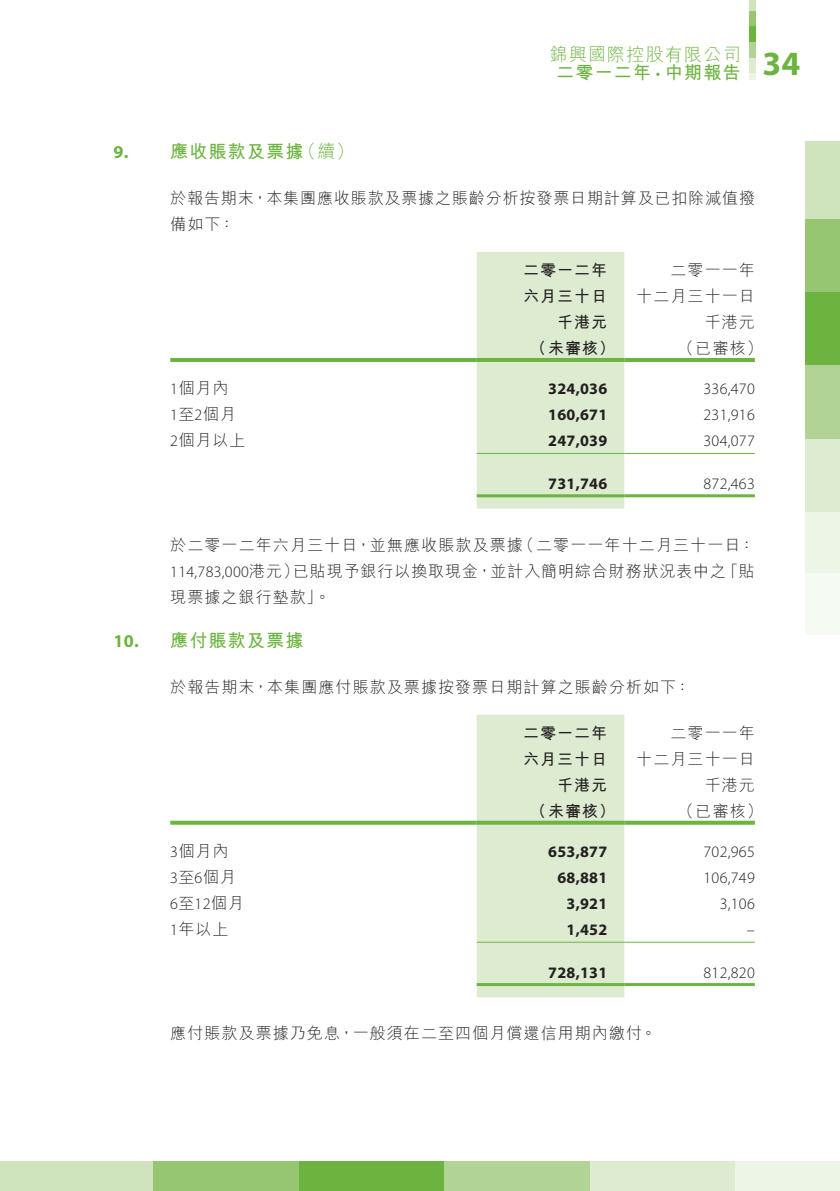
<style>
.page{position:relative;width:840px;height:1191px;background:#fff}
.page>*{position:absolute;margin:0;border:0;box-sizing:border-box;transform-origin:0 0}
.Notes_HD1{font:300 18px/18.4px "M Hei HK";letter-spacing:.065em;color:#6cb43f}
.Notes_HD1-2{font:700 18px "M Hei HK";letter-spacing:.065em;color:#6cb43f}
.Notes_HD1-3{font:700 18px "Myriad Pro";color:#6cb43f}
.Notes{font:300 16px/26px "M Hei HK";letter-spacing:.065em;color:#231f20}
.Notes-2{font:700 16px "Myriad Pro";letter-spacing:.015em;color:#231f20}
.Notes-3{font:300 16px "Myriad Pro";letter-spacing:.015em;color:#231f20}
.Notes-4{font:700 16px "M Hei HK";letter-spacing:.065em;color:#231f20}
.s1{font-family:"Myriad Pro";font-weight:700;font-size:34px}
.s2{font-weight:700}
.s3{font-family:"Myriad Pro"}
</style>
<div class="page">
<div style="left:748px;top:0;width:6px;height:11px;background:#cfe4bd"></div>
<div style="left:748px;top:11px;width:6px;height:15px;background:#96c672"></div>
<div style="left:748px;top:26px;width:6px;height:16px;background:#6cb43f"></div>
<div style="left:748px;top:42px;width:6px;height:16px;background:#b2d396"></div>
<div style="left:748px;top:58px;width:6px;height:15px;background:#ddebd1"></div>
<svg style="left:749px;top:73px;width:5px;height:6px"></svg>
<div style="left:0;top:1161px;width:153px;height:30px;background:#cfe4bd"></div>
<div style="left:153px;top:1161px;width:145px;height:30px;background:#96c672"></div>
<div style="left:299px;top:1161px;width:145px;height:30px;background:#6cb43f"></div>
<div style="left:444px;top:1161px;width:145px;height:30px;background:#b2d396"></div>
<div style="left:589px;top:1161px;width:146px;height:30px;background:#ddebd1"></div>
<div style="left:735px;top:1161px;width:104px;height:30px;background:#edf5e6"></div>
<div style="left:805px;top:142px;width:34px;height:77px;background:#cfe4bd"></div>
<div style="left:805px;top:219px;width:34px;height:73px;background:#96c672"></div>
<div style="left:805px;top:292px;width:34px;height:74px;background:#6cb43f"></div>
<div style="left:805px;top:366px;width:34px;height:73px;background:#b2d396"></div>
<div style="left:805px;top:439px;width:34px;height:73px;background:#ddebd1"></div>
<div style="left:805px;top:512px;width:34px;height:62px;background:#edf5e6"></div>
<div style="left:805px;top:574px;width:34px;height:61px;background:#f5faf2"></div>
<hr style="left:0;top:1161px;width:1px;height:30px;background:#edf5e6">
<div style="left:476px;top:252px;width:148px;height:256px;background:#ddebd1"></div>
<hr style="left:170px;top:358px;width:306px;height:4px;background:#6cb43f">
<hr style="left:476px;top:358px;width:148px;height:4px;background:#6cb43f">
<hr style="left:624px;top:358px;width:130px;height:4px;background:#6cb43f">
<hr style="left:476px;top:453px;width:148px;height:1px;background:#6cb43f">
<hr style="left:624px;top:453px;width:130px;height:1px;background:#6cb43f">
<hr style="left:476px;top:494px;width:148px;height:3px;background:#6cb43f">
<hr style="left:624px;top:494px;width:130px;height:3px;background:#6cb43f">
<div style="left:476px;top:714px;width:148px;height:283px;background:#ddebd1"></div>
<svg style="left:170px;top:820px;width:306px;height:4px"></svg>
<svg style="left:476px;top:820px;width:148px;height:4px"></svg>
<svg style="left:624px;top:820px;width:130px;height:4px"></svg>
<hr style="left:476px;top:941px;width:148px;height:1px;background:#6cb43f">
<hr style="left:624px;top:941px;width:130px;height:1px;background:#6cb43f">
<hr style="left:476px;top:983px;width:148px;height:3px;background:#6cb43f">
<hr style="left:624px;top:983px;width:130px;height:3px;background:#6cb43f">
<p class="Notes_HD1-3" style="left:113px;top:140px;width:16px">9.</p>
<p class="Notes_HD1-3" style="left:113px;top:629px;width:27px">10.</p>
<p class="Notes_HD1" style="left:298px;top:142px;width:57px">（續(</p>
<p class="Notes_HD1-2" style="left:170px;top:138px;width:135px">應收賬款及票據</p>
<p class="Notes_HD1" style="left:556px;top:45px;width:245px;text-indent:-7px">錦興國際控股有限公司 <span class="s1">34</span><span class="s2">二零一二年</span> <span class="s3">•</span> <span class="s2">中期報告</span></p>
<p class="Notes" style="left:170px;top:185px;width:586px">於報告期末，本集團應收賬款及票據之賬齡分析按發票日期計算及已扣除減值撥備如下：</p>
<p class="Notes-4" style="left:522px;top:258px;width:86px">二零一二年</p>
<p class="Notes-4" style="left:522px;top:284px;width:86px">六月三十日</p>
<p class="Notes" style="left:670px;top:257px;width:86px">二零一一年</p>
<p class="Notes" style="left:636px;top:283px;width:120px">十二月三十一日</p>
<p class="Notes" style="left:704px;top:309px;width:52px">千港元</p>
<p class="Notes-4" style="left:557px;top:310px;width:52px">千港元</p>
<p class="Notes-4" style="left:530px;top:336px;width:86px">（未審核）</p>
<p class="Notes" style="left:677px;top:335px;width:87px">（已審核(</p>
<p class="Notes" style="left:170px;top:375px;width:60px"><span class="s3">1</span>個月內</p>
<p class="Notes-2" style="left:548px;top:378px;width:60px">324,036</p>
<p class="Notes-3" style="left:703px;top:379px;width:53px">336,470</p>
<p class="Notes" style="left:170px;top:401px;width:67px">至<span class="s3">1 2</span>個月</p>
<p class="Notes-2" style="left:548px;top:404px;width:60px">160,671</p>
<p class="Notes-3" style="left:703px;top:405px;width:53px">231,916</p>
<p class="Notes" style="left:170px;top:427px;width:77px"><span class="s3">2</span>個月以上</p>
<p class="Notes-2" style="left:548px;top:430px;width:60px">247,039</p>
<p class="Notes-3" style="left:703px;top:431px;width:53px">304,077</p>
<p class="Notes-2" style="left:548px;top:473px;width:60px">731,746</p>
<p class="Notes-3" style="left:703px;top:474px;width:53px">872,463</p>
<p class="Notes" style="left:518px;top:531px;width:238px">（二零一一年十二月三十一日：</p>
<p class="Notes" style="left:170px;top:531px;width:354px">於二零一二年六月三十日，並無應收賬款及票據</p>
<p class="Notes" style="left:170px;top:557px;width:162px"><span class="s3">114,783,000</span>港元）<br>現票據之銀行墊款。「</p>
<p class="Notes_HD1-2" style="left:170px;top:627px;width:135px">應付賬款及票據</p>
<p class="Notes" style="left:293px;top:557px;width:434px">已貼現予銀行以換取現金，並計入簡明綜合財務狀況表中之</p>
<p class="Notes" style="left:722px;top:557px;width:34px">「貼</p>
<p class="Notes" style="left:170px;top:673px;width:521px">於報告期末，本集團應付賬款及票據按發票日期計算之賬齡分析如下：</p>
<p class="Notes-4" style="left:522px;top:721px;width:86px">二零一二年</p>
<p class="Notes-4" style="left:522px;top:747px;width:86px">六月三十日</p>
<p class="Notes" style="left:670px;top:719px;width:86px">二零一一年</p>
<p class="Notes" style="left:636px;top:745px;width:120px">十二月三十一日</p>
<p class="Notes" style="left:704px;top:771px;width:52px">千港元</p>
<p class="Notes-4" style="left:557px;top:773px;width:52px">千港元</p>
<p class="Notes-4" style="left:530px;top:799px;width:86px">（未審核）</p>
<p class="Notes" style="left:677px;top:797px;width:87px">（已審核(</p>
<p class="Notes" style="left:170px;top:837px;width:60px"><span class="s3">3</span>個月內</p>
<p class="Notes-2" style="left:548px;top:841px;width:60px">653,877</p>
<p class="Notes-3" style="left:703px;top:841px;width:53px">702,965</p>
<p class="Notes" style="left:170px;top:863px;width:67px">至<span class="s3">3 6</span>個月</p>
<p class="Notes-2" style="left:557px;top:867px;width:51px">68,881</p>
<p class="Notes-3" style="left:703px;top:867px;width:53px">106,749</p>
<p class="Notes" style="left:170px;top:889px;width:75px">至<span class="s3">6 12</span>個月</p>
<p class="Notes-2" style="left:566px;top:893px;width:42px">3,921</p>
<p class="Notes-3" style="left:719px;top:893px;width:37px">3,106</p>
<p class="Notes" style="left:170px;top:915px;width:60px"><span class="s3">1</span>年以上</p>
<p class="Notes-2" style="left:566px;top:919px;width:42px">1,452</p>
<p class="Notes-3" style="left:746px;top:919px;width:9px">–</p>
<p class="Notes-2" style="left:548px;top:962px;width:60px">728,131</p>
<p class="Notes-3" style="left:703px;top:963px;width:53px">812,820</p>
<p class="Notes" style="left:170px;top:1020px;width:487px">應付賬款及票據乃免息，一般須在二至四個月償還信用期內繳付。</p>
</div>
